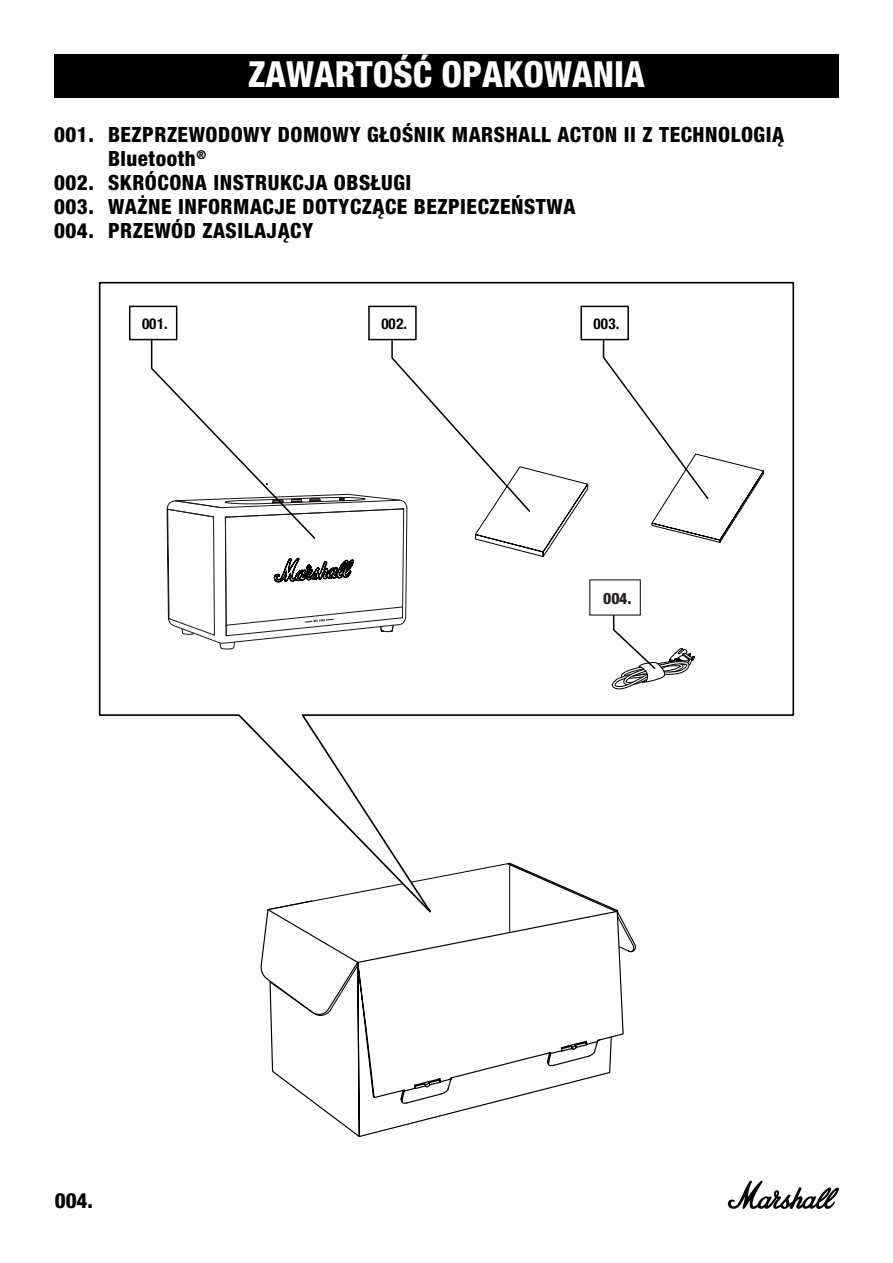
<style>
.page{position:relative;width:893px;height:1263px;background:#fff}
.page>*{position:absolute;margin:0;border:0;box-sizing:border-box;transform-origin:0 0}
.t1{font:800 condensed 36px "Helvetica Neue LT Pro";color:#fff}
.t2{font:800 condensed 21px "Helvetica Neue LT Pro";letter-spacing:.025em;color:#000}
.t3{font:800 condensed 21px "Helvetica Neue LT Std";color:#000}
.t4{font:800 condensed 15.75px "Helvetica Neue LT Std";color:#241f21}
.t5{font:700 condensed 15px "Helvetica Neue";letter-spacing:.02em;color:#000}
.s1{font-family:"Helvetica Neue LT Std"}
</style>
<div class="page">
<svg style="left:727px;top:1180px;width:112px;height:29px"></svg>
<div style="left:54px;top:54px;width:785px;height:44px;background:#000"></div>
<svg style="left:315px;top:1104px;width:174px;height:34px"></svg>
<svg style="left:260px;top:925px;width:364px;height:179px"></svg>
<svg style="left:269px;top:964px;width:90px;height:53px"></svg>
<svg style="left:267px;top:925px;width:369px;height:28px"></svg>
<svg style="left:98px;top:281px;width:697px;height:644px"></svg>
<svg style="left:128px;top:305px;width:22px;height:365px"></svg>
<svg style="left:167px;top:690px;width:238px;height:194px"></svg>
<svg style="left:150px;top:305px;width:615px;height:385px"></svg>
<h1 class="t1" style="left:248px;top:52px;width:398px">ZAWARTOŚĆ OPAKOWANIA</h1>
<p class="t2" style="left:54px;top:121px;width:732px"><span class="s1">001.</span> BEZPRZEWODOWY DOMOWY GŁOŚNIK MARSHALL ACTON II Z TECHNOLOGIĄ</p>
<p class="t2" style="left:108px;top:145px;width:100px">Bluetooth<sup>®</sup></p>
<p class="t2" style="left:54px;top:169px;width:359px"><span class="s1">002.</span> SKRÓCONA INSTRUKCJA OBSŁUGI</p>
<p class="t2" style="left:54px;top:193px;width:523px"><span class="s1">003.</span> WAŻNE INFORMACJE DOTYCZĄCE BEZPIECZEŃSTWA</p>
<p class="t2" style="left:54px;top:217px;width:261px"><span class="s1">004.</span> PRZEWÓD ZASILAJĄCY</p>
<p class="t5" style="left:142px;top:311px;width:27px">001.</p>
<p class="t5" style="left:381px;top:311px;width:27px">002.</p>
<p class="t5" style="left:594px;top:311px;width:27px">003.</p>
<p class="t3" style="left:55px;top:1187px;width:40px">004.</p>
<p class="t4" style="left:603px;top:588px;width:30px">004.</p>
</div>
